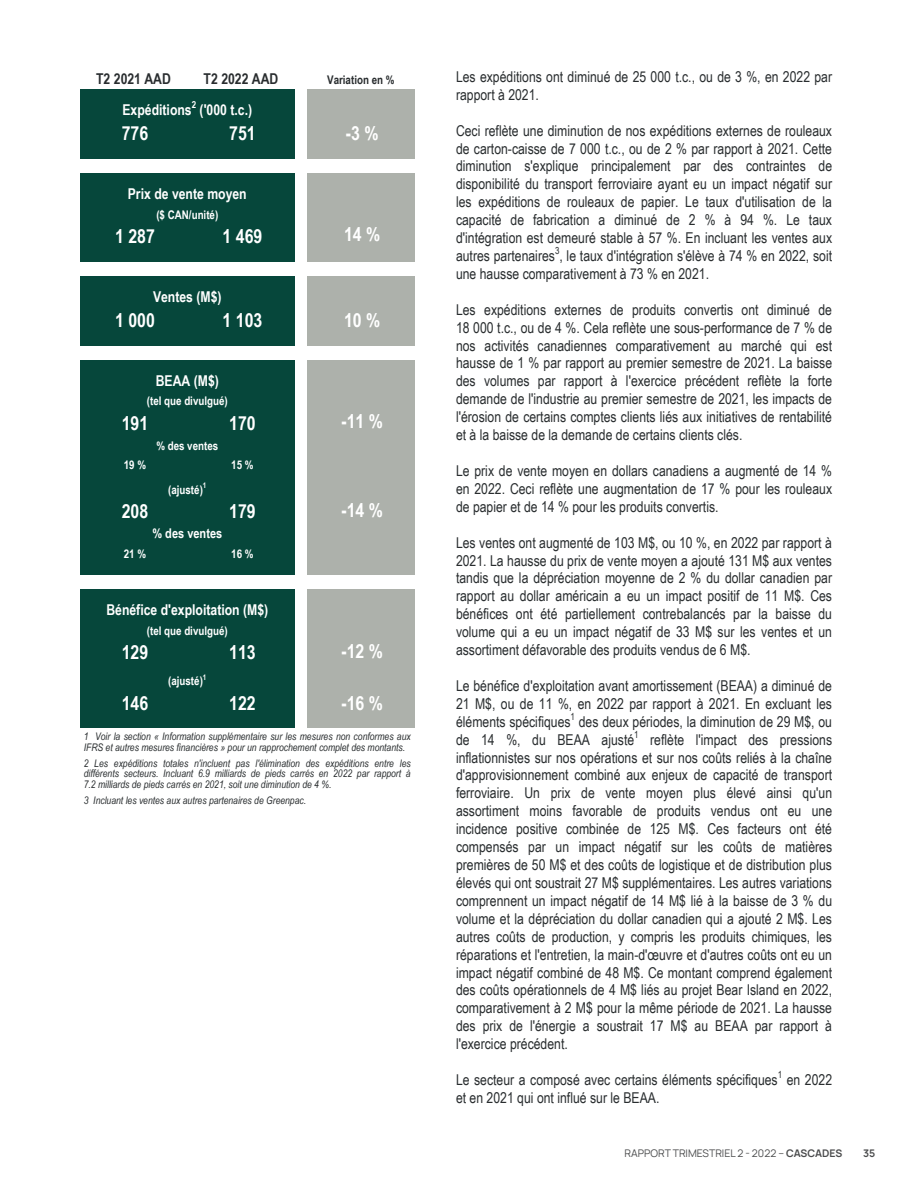
<style>
.page{position:relative;width:918px;height:1188px;background:#fff}
.page>*{position:absolute;margin:0;border:0;box-sizing:border-box;transform-origin:0 0}
.t1{font:700 19.35px "Arial Narrow";color:#fff}
.t2{font:15px/17.9px "Arial Narrow";color:#292d2f;text-align:justify}
.t3{font:700 15px "Arial Narrow";color:#fff}
.t4{font:700 15px "Arial Narrow";color:#292d2f}
.t5{font:700 13.5px "Arial Narrow";color:#fff}
.t6{font:700 12px "Arial Narrow";color:#fff}
.t7{font:700 12px "Arial Narrow";color:#292d2f}
.t8{font:italic 10.5px/10.5px "Arial Narrow";color:#292d2f}
.t9{font:10.5px "Manrope";color:#4b4c4d}
.t10{font:700 10.5px "Manrope";color:#4b4c4d}
.t11{font:9.75px "Arial Narrow";color:#292d2f}
.t12{font:700 9.75px "Arial Narrow";color:#fff}
.t13{font:700 7.8px "Arial Narrow";color:#fff}
.s1{font-weight:700}
</style>
<div class="page">
<div style="left:307px;top:89px;width:108px;height:69px;background:#adb1ab"></div>
<div style="left:80px;top:89px;width:215px;height:69px;background:#06473b"></div>
<div style="left:307px;top:173px;width:108px;height:88px;background:#adb1ab"></div>
<div style="left:80px;top:173px;width:215px;height:88px;background:#06473b"></div>
<div style="left:80px;top:276px;width:215px;height:69px;background:#06473b"></div>
<div style="left:307px;top:276px;width:108px;height:69px;background:#adb1ab"></div>
<div style="left:307px;top:360px;width:108px;height:215px;background:#adb1ab"></div>
<div style="left:80px;top:360px;width:215px;height:215px;background:#06473b"></div>
<div style="left:307px;top:589px;width:108px;height:139px;background:#adb1ab"></div>
<div style="left:80px;top:589px;width:215px;height:139px;background:#06473b"></div>
<p class="t4" style="left:96px;top:67px;width:76px">T2 2021 AAD</p>
<p class="t4" style="left:204px;top:67px;width:76px">T2 2022 AAD</p>
<p class="t7" style="left:327px;top:71px;width:69px">Variation en %</p>
<p class="t3" style="left:123px;top:98px;width:71px">Expéditions</p>
<p class="t12" style="left:192px;top:97px;width:6px">2</p>
<p class="t3" style="left:200px;top:98px;width:54px">('000 t.c.)</p>
<p class="t1" style="left:122px;top:118px;width:28px">776</p>
<p class="t1" style="left:229px;top:118px;width:28px">751</p>
<p class="t1" style="left:346px;top:118px;width:34px">-3 %</p>
<p class="t3" style="left:128px;top:182px;width:120px">Prix de vente moyen</p>
<p class="t6" style="left:156px;top:205px;width:63px">($ CAN/unité)</p>
<p class="t1" style="left:115px;top:221px;width:41px">1 287</p>
<p class="t1" style="left:223px;top:221px;width:41px">1 469</p>
<p class="t1" style="left:344px;top:220px;width:38px">14 %</p>
<p class="t3" style="left:153px;top:285px;width:70px">Ventes (M$)</p>
<p class="t1" style="left:115px;top:305px;width:41px">1 000</p>
<p class="t1" style="left:223px;top:305px;width:41px">1 103</p>
<p class="t1" style="left:344px;top:305px;width:38px">10 %</p>
<p class="t3" style="left:156px;top:369px;width:65px">BEAA (M$)</p>
<p class="t6" style="left:147px;top:392px;width:82px">(tel que divulgué)</p>
<p class="t1" style="left:122px;top:408px;width:28px">191</p>
<p class="t1" style="left:229px;top:408px;width:28px">170</p>
<p class="t1" style="left:341px;top:407px;width:43px">-11 %</p>
<p class="t6" style="left:156px;top:437px;width:63px">% des ventes</p>
<p class="t6" style="left:124px;top:456px;width:24px">19 %</p>
<p class="t6" style="left:231px;top:456px;width:24px">15 %</p>
<p class="t6" style="left:168px;top:481px;width:36px">(ajusté)</p>
<p class="t13" style="left:203px;top:480px;width:5px">1</p>
<p class="t1" style="left:122px;top:497px;width:28px">208</p>
<p class="t1" style="left:229px;top:497px;width:28px">179</p>
<p class="t1" style="left:341px;top:495px;width:43px">-14 %</p>
<p class="t5" style="left:152px;top:523px;width:71px">% des ventes</p>
<p class="t6" style="left:124px;top:544px;width:24px">21 %</p>
<p class="t6" style="left:231px;top:544px;width:24px">16 %</p>
<p class="t3" style="left:106px;top:599px;width:163px">Bénéfice d'exploitation (M$)</p>
<p class="t6" style="left:147px;top:622px;width:82px">(tel que divulgué)</p>
<p class="t1" style="left:122px;top:638px;width:28px">129</p>
<p class="t1" style="left:229px;top:638px;width:28px">113</p>
<p class="t1" style="left:341px;top:636px;width:43px">-12 %</p>
<p class="t6" style="left:168px;top:672px;width:36px">(ajusté)</p>
<p class="t13" style="left:203px;top:671px;width:5px">1</p>
<p class="t1" style="left:122px;top:688px;width:28px">146</p>
<p class="t1" style="left:229px;top:688px;width:28px">122</p>
<p class="t1" style="left:341px;top:688px;width:43px">-16 %</p>
<p class="t8" style="left:84px;top:731px;width:329px">1 Voir la section « Information supplémentaire sur les mesures non conformes aux<br>IFRS et autres mesures financières » pour un rapprochement complet des montants.</p>
<p class="t8" style="left:84px;top:758px;width:329px;text-align:justify">2 Les expéditions totales n'incluent pas l'élimination des expéditions entre les différents secteurs. Incluant 6.9 milliards de pieds carrés en 2022 par rapport à 7.2 milliards de pieds carrés en 2021, soit une diminution de 4 %.</p>
<p class="t8" style="left:84px;top:795px;width:224px">3 Incluant les ventes aux autres partenaires de Greenpac.</p>
<p class="t2" style="left:456px;top:67px;width:378px">Les expéditions ont diminué de 25 000 t.c., ou de 3 %, en 2022 par rapport à 2021.</p>
<p class="t2" style="left:456px;top:121px;width:378px">Ceci reflète une diminution de nos expéditions externes de rouleaux de carton-caisse de 7 000 t.c., ou de 2 % par rapport à 2021. Cette diminution s'explique principalement par des contraintes de disponibilité du transport ferroviaire ayant eu un impact négatif sur les expéditions de rouleaux de papier. Le taux d'utilisation de la capacité de fabrication a diminué de 2 % à 94 %. Le taux d'intégration est demeuré stable à 57 %. En incluant les ventes aux autres partenaires , le taux d'intégration s'élève à 74 % en 2022, soit</p>
<p class="t11" style="left:555px;top:243px;width:6px">3</p>
<p class="t2" style="left:456px;top:264px;width:255px">une hausse comparativement à 73 % en 2021.</p>
<p class="t2" style="left:456px;top:300px;width:378px">Les expéditions externes de produits convertis ont diminué de 18 000 t.c., ou de 4 %. Cela reflète une sous-performance de 7 % de nos activités canadiennes comparativement au marché qui est hausse de 1 % par rapport au premier semestre de 2021. La baisse des volumes par rapport à l'exercice précédent reflète la forte demande de l'industrie au premier semestre de 2021, les impacts de l'érosion de certains comptes clients liés aux initiatives de rentabilité et à la baisse de la demande de certains clients clés.</p>
<p class="t2" style="left:456px;top:461px;width:378px">Le prix de vente moyen en dollars canadiens a augmenté de 14 % en 2022. Ceci reflète une augmentation de 17 % pour les rouleaux de papier et de 14 % pour les produits convertis.</p>
<p class="t2" style="left:456px;top:533px;width:378px">Les ventes ont augmenté de 103 M$, ou 10 %, en 2022 par rapport à 2021. La hausse du prix de vente moyen a ajouté 131 M$ aux ventes tandis que la dépréciation moyenne de 2 % du dollar canadien par rapport au dollar américain a eu un impact positif de 11 M$. Ces bénéfices ont été partiellement contrebalancés par la baisse du volume qui a eu un impact négatif de 33 M$ sur les ventes et un assortiment défavorable des produits vendus de 6 M$.</p>
<p class="t2" style="left:456px;top:676px;width:378px">Le bénéfice d'exploitation avant amortissement (BEAA) a diminué de 21 M$, ou de 11 %, en 2022 par rapport à 2021. En excluant les éléments spécifiques</p>
<p class="t11" style="left:571px;top:709px;width:6px">1</p>
<p class="t2" style="left:456px;top:712px;width:378px;text-indent:123px">des deux périodes, la diminution de 29 M$, ou de 14 %, du BEAA ajusté</p>
<p class="t11" style="left:634px;top:727px;width:6px">1</p>
<p class="t2" style="left:456px;top:730px;width:378px;text-indent:194px">reflète l'impact des pressions inflationnistes sur nos opérations et sur nos coûts reliés à la chaîne d'approvisionnement combiné aux enjeux de capacité de transport ferroviaire. Un prix de vente moyen plus élevé ainsi qu'un assortiment moins favorable de produits vendus ont eu une incidence positive combinée de 125 M$. Ces facteurs ont été compensés par un impact négatif sur les coûts de matières premières de 50 M$ et des coûts de logistique et de distribution plus élevés qui ont soustrait 27 M$ supplémentaires. Les autres variations comprennent un impact négatif de 14 M$ lié à la baisse de 3 % du volume et la dépréciation du dollar canadien qui a ajouté 2 M$. Les autres coûts de production, y compris les produits chimiques, les réparations et l'entretien, la main-d'œuvre et d'autres coûts ont eu un impact négatif combiné de 48 M$. Ce montant comprend également des coûts opérationnels de 4 M$ liés au projet Bear Island en 2022, comparativement à 2 M$ pour la même période de 2021. La hausse des prix de l'énergie a soustrait 17 M$ au BEAA par rapport à l'exercice précédent.</p>
<p class="t2" style="left:456px;top:1070px;width:323px">Le secteur a composé avec certains éléments spécifiques</p>
<p class="t11" style="left:778px;top:1067px;width:6px">1</p>
<p class="t2" style="left:787px;top:1070px;width:47px">en 2022</p>
<p class="t2" style="left:456px;top:1088px;width:205px">et en 2021 qui ont influé sur le BEAA.</p>
<p class="t9" style="left:625px;top:1146px;width:219px">RAPPORT TRIMESTRIEL 2 - 2022 – <span class="s1">CASCADES</span></p>
<p class="t10" style="left:863px;top:1146px;width:14px">35</p>
</div>
